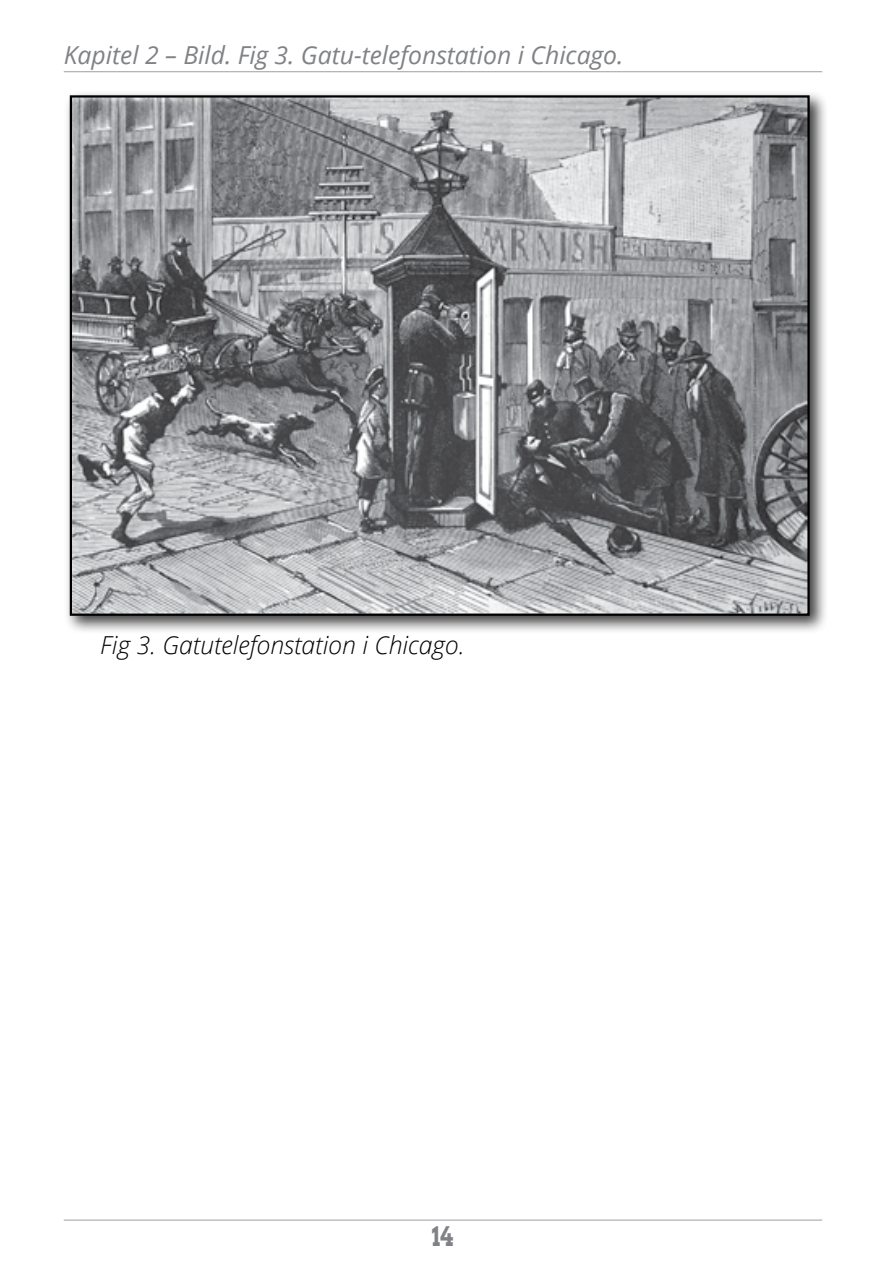
<style>
.page{position:relative;width:893px;height:1276px;background:#fff}
.page>*{position:absolute;margin:0;border:0;box-sizing:border-box;transform-origin:0 0}
.t1{font:700 27px "Arvo";color:#808285;scale:.8 1}
.t2{font:italic 24.75px "Open Sans";color:#808285}
.t3{font:italic 300 24.75px "Open Sans";color:#000}
</style>
<div class="page">
<hr style="left:64px;top:1219px;width:758px;height:1px;background:#a7a9ac">
<hr style="left:64px;top:71px;width:758px;height:1px;background:#a7a9ac">
<div style="left:64px;top:89px;width:764px;height:545px;background:#000;opacity:.75"></div>
<img style="left:73px;top:98px;width:734px;height:515px">
<p class="t2" style="left:64px;top:38px;width:561px">Kapitel 2 – Bild. Fig 3. Gatu-telefonstation i Chicago.</p>
<p class="t3" style="left:100px;top:628px;width:366px">Fig 3. Gatutelefonstation i Chicago.</p>
<p class="t1" style="left:432px;top:1219px;width:28px">14</p>
</div>
